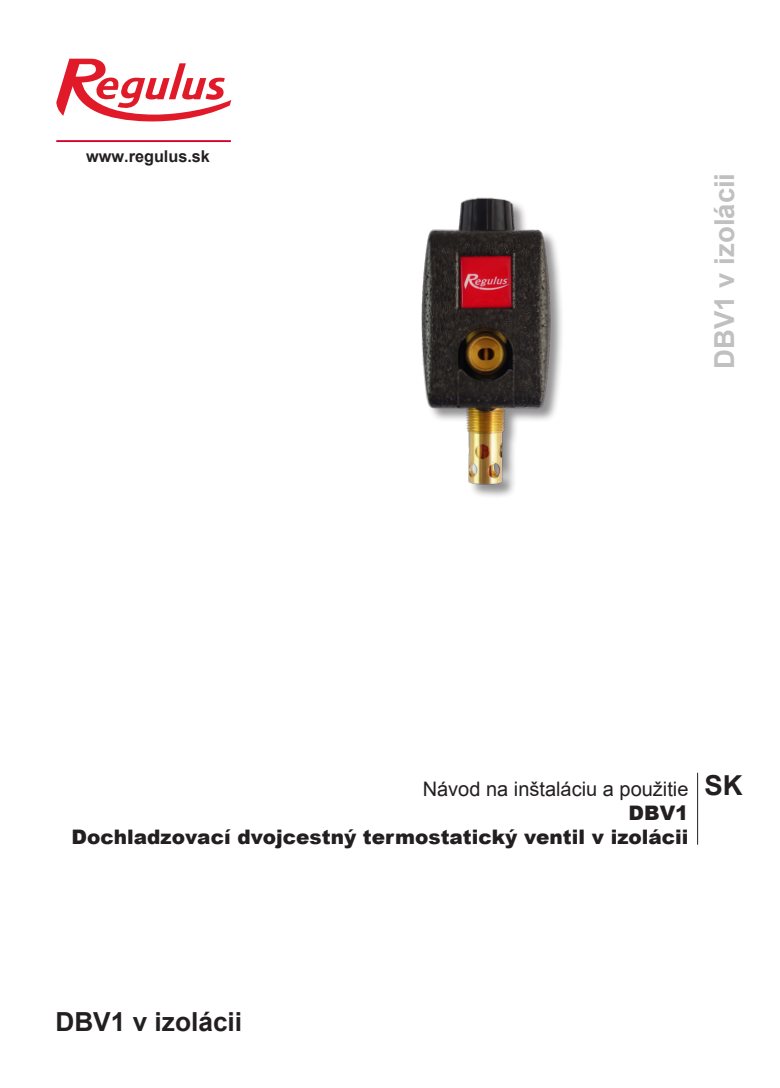
<style>
.page{position:relative;width:780px;height:1088px;background:#fff}
.page>*{position:absolute;margin:0;border:0;box-sizing:border-box;transform-origin:0 0}
.t1{font:700 27.5px "Arial";color:#c0c0c0}
.t2{font:700 27.5px "Arial";color:#231f20}
.t3{font:700 26.25px "Arial";color:#231f20}
.t4{font:900 20px/24px "Arial";color:#231f20;text-align:right}
.t5{font:20px "Arial";color:#231f20}
.t6{font:700 16.25px "Arial";color:#231f20}
</style>
<div class="page">
<svg style="left:56px;top:59px;width:175px;height:62px"></svg>
<hr style="left:56px;top:140px;width:175px;height:2px;background:#d6002d">
<hr style="left:697px;top:773px;width:1px;height:72px;background:#231f20">
<div style="left:421px;top:198px;width:144px;height:301px;background:#231f20;opacity:.5"></div>
<img style="left:421px;top:197px;width:135px;height:289px">
<p class="t6" style="left:86px;top:146px;width:125px">www.regulus.sk</p>
<p class="t1" style="left:706px;top:369px;width:197px;rotate:-90deg">DBV1 v izolácii</p>
<p class="t5" style="left:422px;top:776px;width:267px">Návod na inštaláciu a použitie</p>
<p class="t2" style="left:704px;top:766px;width:40px">SK</p>
<p class="t4" style="left:72px;top:800px;width:618px">DBV1<br>Dochladzovací dvojcestný termostatický ventil v izolácii</p>
<p class="t3" style="left:55px;top:1004px;width:188px">DBV1 v izolácii</p>
</div>
